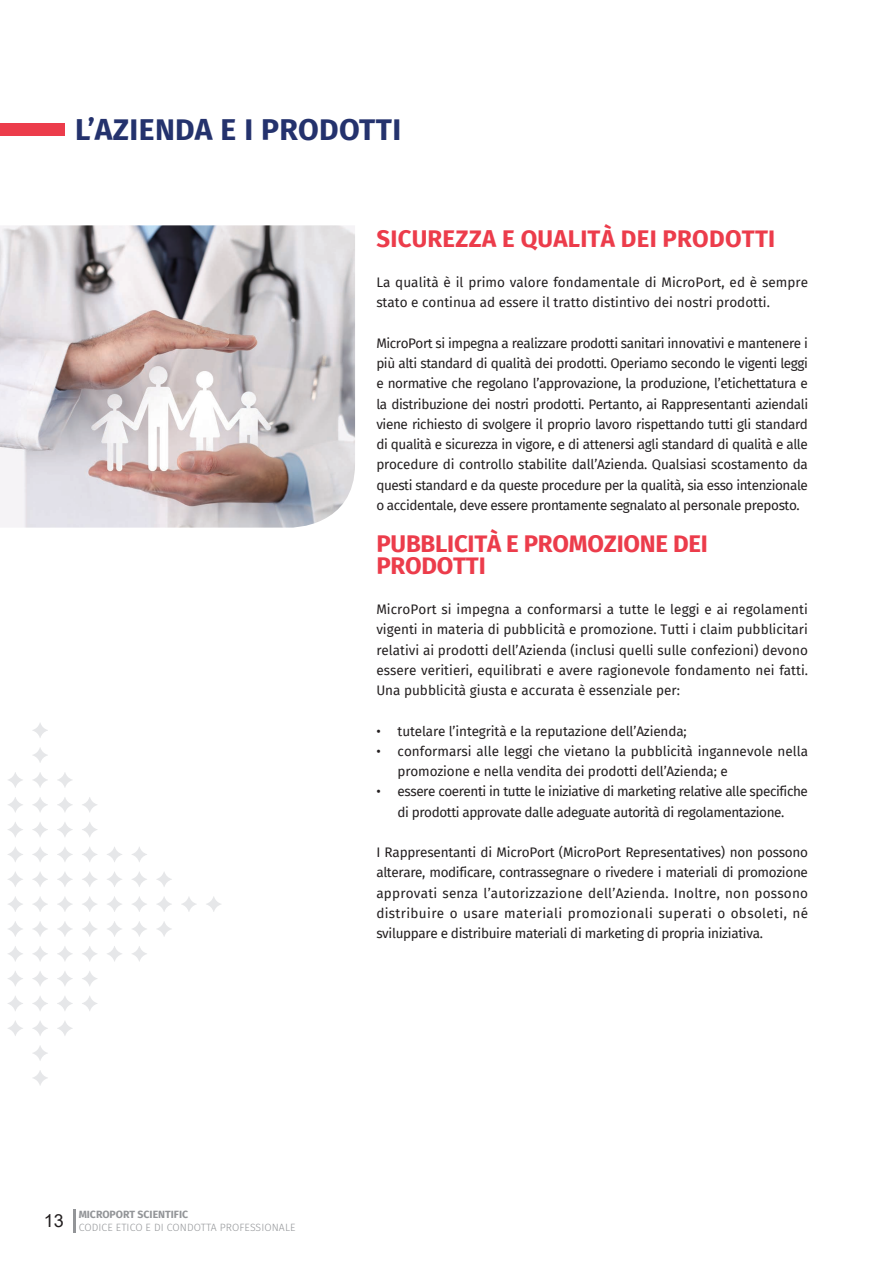
<style>
.page{position:relative;width:893px;height:1263px;background:#fff}
.page>*{position:absolute;margin:0;border:0;box-sizing:border-box;transform-origin:0 0}
.t1{font:700 30px "Fira Sans";letter-spacing:.015em;color:#24326d}
.t2{font:700 24px/21.8px "Fira Sans";letter-spacing:-.01em;color:#ec3c4b}
.t3{font:700 24px "Fira Sans";letter-spacing:.01em;color:#ec3c4b}
.t4{font:13.5px/20.2px "Fira Sans";letter-spacing:-.01em;color:#231f20;text-align:justify}
.t5{font:13.5px/20.2px "Fira Sans";letter-spacing:-.03em;color:#231f20;text-align:center}
.t6{font:300 10.5px/12.8px "Fira Sans";letter-spacing:.01em;color:#939598}
.s1{font-weight:700}
</style>
<div class="page">
<hr style="left:73px;top:1209px;width:3px;height:23px;background:#939598">
<div style="left:0;top:124px;width:64px;height:12px;background:#ec3c4b"></div>
<img style="left:0;top:225px;width:355px;height:303px">
<svg style="left:206px;top:896px;width:15px;height:16px"></svg>
<svg style="left:181px;top:897px;width:16px;height:15px"></svg>
<svg style="left:157px;top:897px;width:15px;height:15px"></svg>
<svg style="left:132px;top:896px;width:15px;height:16px"></svg>
<svg style="left:107px;top:896px;width:15px;height:16px"></svg>
<svg style="left:82px;top:896px;width:15px;height:16px"></svg>
<svg style="left:57px;top:897px;width:16px;height:15px"></svg>
<svg style="left:33px;top:897px;width:15px;height:15px"></svg>
<svg style="left:8px;top:896px;width:15px;height:16px"></svg>
<svg style="left:156px;top:872px;width:16px;height:15px"></svg>
<svg style="left:132px;top:872px;width:15px;height:15px"></svg>
<svg style="left:107px;top:871px;width:15px;height:16px"></svg>
<svg style="left:82px;top:872px;width:15px;height:15px"></svg>
<svg style="left:57px;top:872px;width:16px;height:15px"></svg>
<svg style="left:32px;top:872px;width:16px;height:15px"></svg>
<svg style="left:8px;top:872px;width:15px;height:15px"></svg>
<svg style="left:132px;top:847px;width:15px;height:15px"></svg>
<svg style="left:107px;top:847px;width:15px;height:15px"></svg>
<svg style="left:82px;top:847px;width:16px;height:15px"></svg>
<svg style="left:57px;top:847px;width:16px;height:15px"></svg>
<svg style="left:32px;top:847px;width:16px;height:15px"></svg>
<svg style="left:8px;top:847px;width:15px;height:15px"></svg>
<svg style="left:82px;top:822px;width:16px;height:15px"></svg>
<svg style="left:57px;top:822px;width:16px;height:15px"></svg>
<svg style="left:32px;top:822px;width:16px;height:15px"></svg>
<svg style="left:8px;top:822px;width:15px;height:15px"></svg>
<svg style="left:82px;top:797px;width:15px;height:15px"></svg>
<svg style="left:57px;top:797px;width:16px;height:15px"></svg>
<svg style="left:32px;top:797px;width:16px;height:15px"></svg>
<svg style="left:8px;top:797px;width:15px;height:16px"></svg>
<svg style="left:57px;top:772px;width:15px;height:15px"></svg>
<svg style="left:33px;top:772px;width:15px;height:16px"></svg>
<svg style="left:33px;top:748px;width:15px;height:15px"></svg>
<svg style="left:32px;top:723px;width:16px;height:15px"></svg>
<svg style="left:8px;top:772px;width:15px;height:16px"></svg>
<svg style="left:157px;top:921px;width:15px;height:16px"></svg>
<svg style="left:132px;top:921px;width:15px;height:16px"></svg>
<svg style="left:107px;top:921px;width:15px;height:16px"></svg>
<svg style="left:82px;top:921px;width:15px;height:16px"></svg>
<svg style="left:57px;top:921px;width:15px;height:15px"></svg>
<svg style="left:33px;top:921px;width:15px;height:16px"></svg>
<svg style="left:8px;top:921px;width:15px;height:16px"></svg>
<svg style="left:132px;top:946px;width:15px;height:16px"></svg>
<svg style="left:107px;top:946px;width:15px;height:16px"></svg>
<svg style="left:82px;top:946px;width:15px;height:16px"></svg>
<svg style="left:57px;top:946px;width:16px;height:15px"></svg>
<svg style="left:32px;top:946px;width:16px;height:15px"></svg>
<svg style="left:8px;top:946px;width:15px;height:16px"></svg>
<svg style="left:82px;top:971px;width:16px;height:15px"></svg>
<svg style="left:57px;top:971px;width:16px;height:15px"></svg>
<svg style="left:32px;top:971px;width:16px;height:15px"></svg>
<svg style="left:8px;top:971px;width:15px;height:15px"></svg>
<svg style="left:82px;top:996px;width:16px;height:15px"></svg>
<svg style="left:57px;top:996px;width:16px;height:15px"></svg>
<svg style="left:32px;top:996px;width:16px;height:15px"></svg>
<svg style="left:8px;top:996px;width:15px;height:15px"></svg>
<svg style="left:57px;top:1021px;width:16px;height:15px"></svg>
<svg style="left:32px;top:1021px;width:16px;height:15px"></svg>
<svg style="left:33px;top:1046px;width:15px;height:15px"></svg>
<svg style="left:33px;top:1070px;width:15px;height:15px"></svg>
<svg style="left:8px;top:1021px;width:15px;height:15px"></svg>
<h1 class="t1" style="left:75px;top:104px;width:328px">L’AZIENDA E I PRODOTTI</h1>
<h2 class="t3" style="left:376px;top:218px;width:400px">SICUREZZA E QUALITÀ DEI PRODOTTI</h2>
<p class="t4" style="left:376px;top:272px;width:433px">La qualità è il primo valore fondamentale di MicroPort, ed è sempre stato e continua ad essere il tratto distintivo dei nostri prodotti.</p>
<p class="t4" style="left:376px;top:333px;width:433px">MicroPort si impegna a realizzare prodotti sanitari innovativi e mantenere i più alti standard di qualità dei prodotti. Operiamo secondo le vigenti leggi e normative che regolano l’approvazione, la produzione, l’etichettatura e la distribuzione dei nostri prodotti. Pertanto, ai Rappresentanti aziendali viene richiesto di svolgere il proprio lavoro rispettando tutti gli standard di qualità e sicurezza in vigore, e di attenersi agli standard di qualità e alle procedure di controllo stabilite dall’Azienda. Qualsiasi scostamento da questi standard e da queste procedure per la qualità, sia esso intenzionale o accidentale, deve essere prontamente segnalato al personale preposto.</p>
<h2 class="t2" style="left:376px;top:531px;width:333px">PUBBLICITÀ E PROMOZIONE DEI<br>PRODOTTI</h2>
<p class="t4" style="left:376px;top:599px;width:433px">MicroPort si impegna a conformarsi a tutte le leggi e ai regolamenti vigenti in materia di pubblicità e promozione. Tutti i claim pubblicitari relativi ai prodotti dell’Azienda (inclusi quelli sulle confezioni) devono essere veritieri, equilibrati e avere ragionevole fondamento nei fatti.<br>Una pubblicità giusta e accurata è essenziale per:</p>
<p class="t4" style="left:376px;top:720px;width:312px">• tutelare l’integrità e la reputazione dell’Azienda;</p>
<p class="t4" style="left:398px;top:741px;width:412px;text-indent:-21px">• conformarsi alle leggi che vietano la pubblicità ingannevole nella promozione e nella vendita dei prodotti dell’Azienda; e</p>
<p class="t5" style="left:376px;top:781px;width:433px">• essere coerenti in tutte le iniziative di marketing relative alle specifiche di prodotti approvate dalle adeguate autorità di regolamentazione.</p>
<p class="t4" style="left:376px;top:842px;width:433px">I Rappresentanti di MicroPort (MicroPort Representatives) non possono alterare, modificare, contrassegnare o rivedere i materiali di promozione approvati senza l’autorizzazione dell’Azienda. Inoltre, non possono distribuire o usare materiali promozionali superati o obsoleti, né sviluppare e distribuire materiali di marketing di propria iniziativa.</p>
<p class="t6" style="left:44px;top:1208px;width:253px;text-indent:35px"><span class="s1">MICROPORT SCIENTIFIC<br></span><sup>13</sup> CODICE ETICO E DI CONDOTTA PROFESSIONALE</p>
</div>
